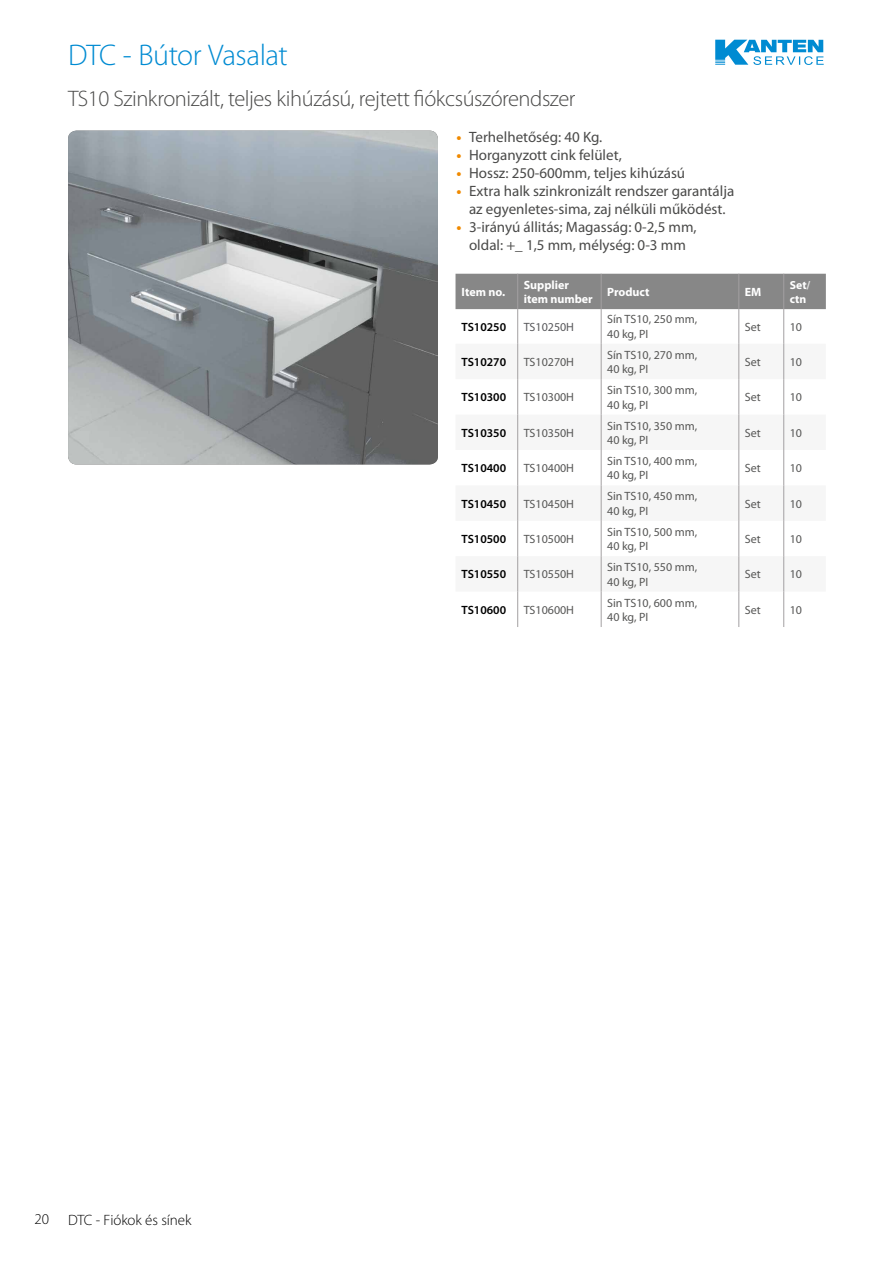
<style>
.page{position:relative;width:893px;height:1263px;background:#fff}
.page>*{position:absolute;margin:0;border:0;box-sizing:border-box;transform-origin:0 0}
.t1{font:300 30px "Myriad Pro";letter-spacing:-.02em;color:#008bd2}
.t2{font:300 22.5px "Myriad Pro";letter-spacing:-.02em;color:#4a4a49}
.t3{font:15px/18px "Myriad Pro";color:#4a4a49;text-align:center}
.t4{font:300 15px "Myriad Pro";letter-spacing:-.005em;color:#000}
.t5{font:12px/14.4px "Myriad Pro";color:#575756}
.t6{font:600 12px "Myriad Pro";color:#000}
.t7{font:700 12px/14.4px "Myriad Pro";color:#fff}
.t8{font:12px "Myriad Pro";color:#58585b}
.t9{font:700 11.7px/14.1px "Myriad Pro";letter-spacing:.005em;color:#fff}
.s1{font-weight:700;color:#f08a00}
.s2{color:#e0e0df}
</style>
<div class="page">
<svg style="left:715px;top:40px;width:109px;height:25px"></svg>
<img style="left:68px;top:131px;width:370px;height:333px">
<div style="left:455px;top:274px;width:371px;height:35px;background:#878787"></div>
<svg style="left:518px;top:344px;width:267px;height:248px;fill:#f6f6f6"></svg>
<hr style="left:517px;top:274px;width:1px;height:35px;background:#a3a0a2">
<hr style="left:601px;top:274px;width:1px;height:35px;background:#a3a0a2">
<hr style="left:738px;top:274px;width:1px;height:35px;background:#a3a0a2">
<hr style="left:783px;top:274px;width:1px;height:35px;background:#a3a0a2">
<hr style="left:517px;top:309px;width:1px;height:35px;background:#a3a0a2">
<hr style="left:601px;top:309px;width:1px;height:35px;background:#a3a0a2">
<hr style="left:738px;top:309px;width:1px;height:35px;background:#a3a0a2">
<hr style="left:783px;top:309px;width:1px;height:35px;background:#a3a0a2">
<hr style="left:738px;top:344px;width:1px;height:35px;background:#a3a0a2">
<hr style="left:783px;top:344px;width:1px;height:35px;background:#a3a0a2">
<hr style="left:738px;top:379px;width:1px;height:36px;background:#a3a0a2">
<hr style="left:783px;top:379px;width:1px;height:36px;background:#a3a0a2">
<hr style="left:738px;top:415px;width:1px;height:35px;background:#a3a0a2">
<hr style="left:783px;top:415px;width:1px;height:35px;background:#a3a0a2">
<hr style="left:738px;top:450px;width:1px;height:35px;background:#a3a0a2">
<hr style="left:783px;top:450px;width:1px;height:35px;background:#a3a0a2">
<hr style="left:738px;top:485px;width:1px;height:36px;background:#a3a0a2">
<hr style="left:783px;top:485px;width:1px;height:36px;background:#a3a0a2">
<hr style="left:738px;top:521px;width:1px;height:35px;background:#a3a0a2">
<hr style="left:783px;top:521px;width:1px;height:35px;background:#a3a0a2">
<hr style="left:738px;top:556px;width:1px;height:36px;background:#a3a0a2">
<hr style="left:783px;top:556px;width:1px;height:36px;background:#a3a0a2">
<hr style="left:738px;top:592px;width:1px;height:35px;background:#a3a0a2">
<hr style="left:783px;top:592px;width:1px;height:35px;background:#a3a0a2">
<hr style="left:517px;top:344px;width:1px;height:35px;background:#a3a0a2">
<hr style="left:601px;top:344px;width:1px;height:35px;background:#a3a0a2">
<hr style="left:517px;top:379px;width:1px;height:36px;background:#a3a0a2">
<hr style="left:601px;top:379px;width:1px;height:36px;background:#a3a0a2">
<hr style="left:517px;top:415px;width:1px;height:35px;background:#a3a0a2">
<hr style="left:601px;top:415px;width:1px;height:35px;background:#a3a0a2">
<hr style="left:517px;top:450px;width:1px;height:35px;background:#a3a0a2">
<hr style="left:601px;top:450px;width:1px;height:35px;background:#a3a0a2">
<hr style="left:517px;top:485px;width:1px;height:36px;background:#a3a0a2">
<hr style="left:601px;top:485px;width:1px;height:36px;background:#a3a0a2">
<hr style="left:517px;top:521px;width:1px;height:35px;background:#a3a0a2">
<hr style="left:601px;top:521px;width:1px;height:35px;background:#a3a0a2">
<hr style="left:517px;top:556px;width:1px;height:36px;background:#a3a0a2">
<hr style="left:601px;top:556px;width:1px;height:36px;background:#a3a0a2">
<hr style="left:517px;top:592px;width:1px;height:35px;background:#a3a0a2">
<hr style="left:601px;top:592px;width:1px;height:35px;background:#a3a0a2">
<h1 class="t1" style="left:68px;top:37px;width:221px">DTC - Bútor Vasalat</h1>
<h2 class="t2" style="left:68px;top:85px;width:509px">TS10 Szinkronizált, teljes kihúzású, rejtett fiókcsúszórendszer</h2>
<p class="t3" style="left:456px;top:128px;width:147px"><span class="s1">•</span> Terhelhetőség: 40 Kg.</p>
<p class="t3" style="left:456px;top:146px;width:167px"><span class="s1">•</span> Horganyzott cink felület,</p>
<p class="t3" style="left:456px;top:164px;width:230px"><span class="s1">•</span> Hossz: 250-600mm, teljes kihúzású</p>
<p class="t3" style="left:456px;top:182px;width:279px"><span class="s1">•</span> Extra halk szinkronizált rendszer garantálja az egyenletes-sima, zaj nélküli működést.</p>
<p class="t3" style="left:456px;top:218px;width:242px"><span class="s1">•</span> 3-irányú állitás; Magasság: 0-2,5 mm, oldal: +_ 1,5 mm, mélység: 0-3 mm</p>
<p class="t7" style="left:461px;top:285px;width:45px">Item no.</p>
<p class="t7" style="left:524px;top:278px;width:71px">Supplier item number</p>
<p class="t7" style="left:607px;top:285px;width:44px">Product</p>
<p class="t7" style="left:745px;top:285px;width:18px">EM</p>
<p class="t9" style="left:790px;top:278px;width:22px">Set<span class="s2">/ </span>ctn</p>
<p class="t6" style="left:461px;top:319px;width:46px">TS10250</p>
<p class="t8" style="left:524px;top:320px;width:52px">TS10250H</p>
<p class="t5" style="left:607px;top:312px;width:92px">Sín TS10, 250 mm,<br>40 kg, PI</p>
<p class="t5" style="left:745px;top:320px;width:17px">Set</p>
<p class="t5" style="left:790px;top:320px;width:14px">10</p>
<p class="t6" style="left:461px;top:354px;width:46px">TS10270</p>
<p class="t5" style="left:524px;top:355px;width:52px">TS10270H</p>
<p class="t5" style="left:607px;top:348px;width:92px">Sín TS10, 270 mm,<br>40 kg, PI</p>
<p class="t5" style="left:745px;top:355px;width:17px">Set</p>
<p class="t5" style="left:790px;top:355px;width:14px">10</p>
<p class="t6" style="left:461px;top:390px;width:46px">TS10300</p>
<p class="t5" style="left:524px;top:390px;width:52px">TS10300H</p>
<p class="t5" style="left:607px;top:383px;width:92px">Sin TS10, 300 mm,<br>40 kg, PI</p>
<p class="t5" style="left:745px;top:390px;width:17px">Set</p>
<p class="t5" style="left:790px;top:390px;width:14px">10</p>
<p class="t6" style="left:461px;top:425px;width:46px">TS10350</p>
<p class="t5" style="left:524px;top:426px;width:52px">TS10350H</p>
<p class="t5" style="left:607px;top:419px;width:92px">Sin TS10, 350 mm,<br>40 kg, PI</p>
<p class="t5" style="left:745px;top:426px;width:17px">Set</p>
<p class="t5" style="left:790px;top:426px;width:14px">10</p>
<p class="t6" style="left:461px;top:460px;width:46px">TS10400</p>
<p class="t5" style="left:524px;top:461px;width:52px">TS10400H</p>
<p class="t5" style="left:607px;top:454px;width:92px">Sin TS10, 400 mm,<br>40 kg, PI</p>
<p class="t5" style="left:745px;top:461px;width:17px">Set</p>
<p class="t5" style="left:790px;top:461px;width:14px">10</p>
<p class="t6" style="left:461px;top:496px;width:46px">TS10450</p>
<p class="t5" style="left:524px;top:497px;width:52px">TS10450H</p>
<p class="t5" style="left:607px;top:489px;width:92px">Sin TS10, 450 mm,<br>40 kg, PI</p>
<p class="t5" style="left:745px;top:497px;width:17px">Set</p>
<p class="t5" style="left:790px;top:497px;width:14px">10</p>
<p class="t6" style="left:461px;top:531px;width:46px">TS10500</p>
<p class="t5" style="left:524px;top:532px;width:52px">TS10500H</p>
<p class="t5" style="left:607px;top:525px;width:92px">Sin TS10, 500 mm,<br>40 kg, PI</p>
<p class="t5" style="left:745px;top:532px;width:17px">Set</p>
<p class="t5" style="left:790px;top:532px;width:14px">10</p>
<p class="t6" style="left:461px;top:567px;width:46px">TS10550</p>
<p class="t5" style="left:524px;top:567px;width:52px">TS10550H</p>
<p class="t5" style="left:607px;top:560px;width:92px">Sin TS10, 550 mm,<br>40 kg, PI</p>
<p class="t5" style="left:745px;top:567px;width:17px">Set</p>
<p class="t5" style="left:790px;top:567px;width:14px">10</p>
<p class="t6" style="left:461px;top:602px;width:46px">TS10600</p>
<p class="t5" style="left:524px;top:603px;width:52px">TS10600H</p>
<p class="t5" style="left:607px;top:596px;width:92px">Sin TS10, 600 mm,<br>40 kg, PI</p>
<p class="t5" style="left:745px;top:603px;width:17px">Set</p>
<p class="t5" style="left:790px;top:603px;width:14px">10</p>
<p class="t4" style="left:34px;top:1210px;width:16px">20</p>
<p class="t4" style="left:68px;top:1211px;width:125px">DTC - Fiókok és sínek</p>
</div>
